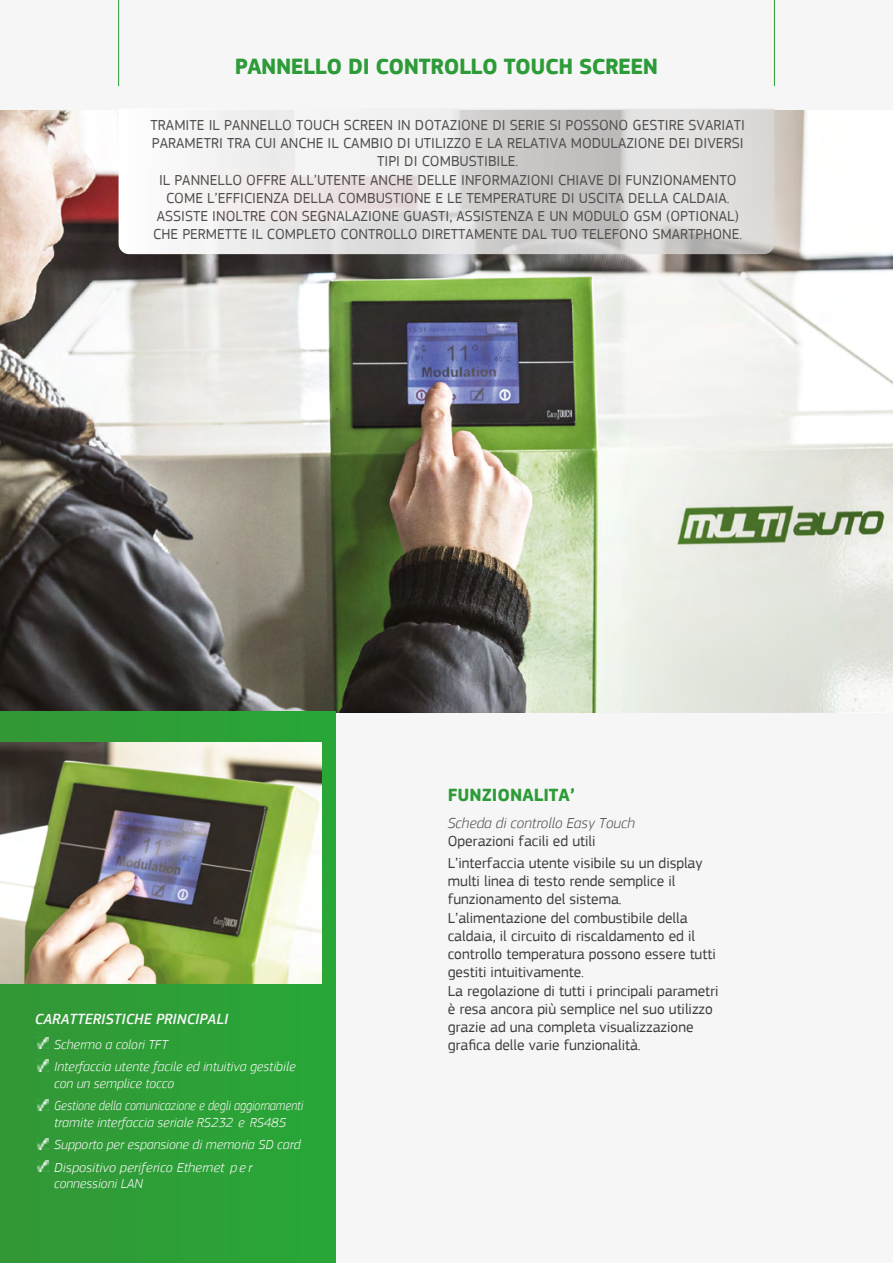
<style>
.page{position:relative;width:893px;height:1263px;background:#f6f6f6}
.page>*{position:absolute;margin:0;border:0;box-sizing:border-box;transform-origin:0 0}
.t1{font:700 22.8px "PF Square Sans Pro";letter-spacing:-.02em;color:#2c9b38}
.t2{font:700 18.3px "PF Square Sans Pro";color:#2c9b38}
.t3{font:15.15px/18.3px "PF Square Sans Pro";color:#524e4e;text-align:center}
.t4{font:15.15px/18.3px "PF Square Sans Pro";color:#3c3c3b}
.t5{font:italic 300 15.15px "PF Square Sans Pro";color:#575756}
.t6{font:italic 500 15.15px "PF Square Sans Pro";color:#f6f6f6}
.t7{font:italic 300 13.65px/22.5px "PF Square Sans Pro";color:#f6f6f6}
</style>
<div class="page">
<img style="left:0;top:110px;width:893px;height:602px">
<div style="left:0;top:712px;width:336px;height:551px;background:#2d9f37"></div>
<img style="left:0;top:742px;width:322px;height:242px">
<svg style="left:119px;top:109px;width:655px;height:145px"></svg>
<hr style="left:774px;top:0;width:1px;height:86px;background:#2c9b38">
<hr style="left:118px;top:0;width:1px;height:86px;background:#2c9b38">
<svg style="left:37px;top:1037px;width:11px;height:12px"></svg>
<svg style="left:37px;top:1059px;width:11px;height:12px"></svg>
<svg style="left:37px;top:1099px;width:11px;height:12px"></svg>
<svg style="left:37px;top:1138px;width:11px;height:12px"></svg>
<svg style="left:37px;top:1160px;width:11px;height:12px"></svg>
<h1 class="t1" style="left:235px;top:53px;width:425px">PANNELLO DI CONTROLLO TOUCH SCREEN</h1>
<p class="t3" style="left:151px;top:116px;width:596px">TRAMITE IL PANNELLO TOUCH SCREEN IN DOTAZIONE DI SERIE SI POSSONO GESTIRE SVARIATI PARAMETRI TRA CUI ANCHE IL CAMBIO DI UTILIZZO E LA RELATIVA MODULAZIONE DEI DIVERSI TIPI DI COMBUSTIBILE.<br>IL PANNELLO OFFRE ALL’UTENTE ANCHE DELLE INFORMAZIONI CHIAVE DI FUNZIONAMENTO COME L’EFFICIENZA DELLA COMBUSTIONE E LE TEMPERATURE DI USCITA DELLA CALDAIA.<br>ASSISTE INOLTRE CON SEGNALAZIONE GUASTI, ASSISTENZA E UN MODULO GSM (OPTIONAL)<br>CHE PERMETTE IL COMPLETO CONTROLLO DIRETTAMENTE DAL TUO TELEFONO SMARTPHONE.</p>
<p class="t6" style="left:35px;top:1010px;width:195px">CARATTERISTICHE PRINCIPALI</p>
<p class="t7" style="left:54px;top:1033px;width:243px">Schermo a colori TFT<br>Interfaccia utente facile ed intuitiva gestibile</p>
<p class="t7" style="left:54px;top:1072px;width:251px">con un semplice tocco<br>Gestione della comunicazione e degli aggiornamenti</p>
<p class="t7" style="left:54px;top:1111px;width:248px">tramite interfaccia seriale RS232 e RS485<br>Supporto per espansione di memoria SD card<br>Dispositivo periferico Ethernet per</p>
<p class="t7" style="left:54px;top:1172px;width:90px">connessioni LAN</p>
<p class="t2" style="left:448px;top:783px;width:129px">FUNZIONALITA’</p>
<p class="t5" style="left:448px;top:814px;width:189px">Scheda di controllo Easy Touch</p>
<p class="t4" style="left:448px;top:832px;width:149px">Operazioni facili ed utili</p>
<p class="t4" style="left:448px;top:854px;width:272px">L’interfaccia utente visibile su un display multi linea di testo rende semplice il funzionamento del sistema.<br>L’alimentazione del combustibile della caldaia, il circuito di riscaldamento ed il controllo temperatura possono essere tutti gestiti intuitivamente.<br>La regolazione di tutti i principali parametri è resa ancora più semplice nel suo utilizzo grazie ad una completa visualizzazione grafica delle varie funzionalità.</p>
</div>
